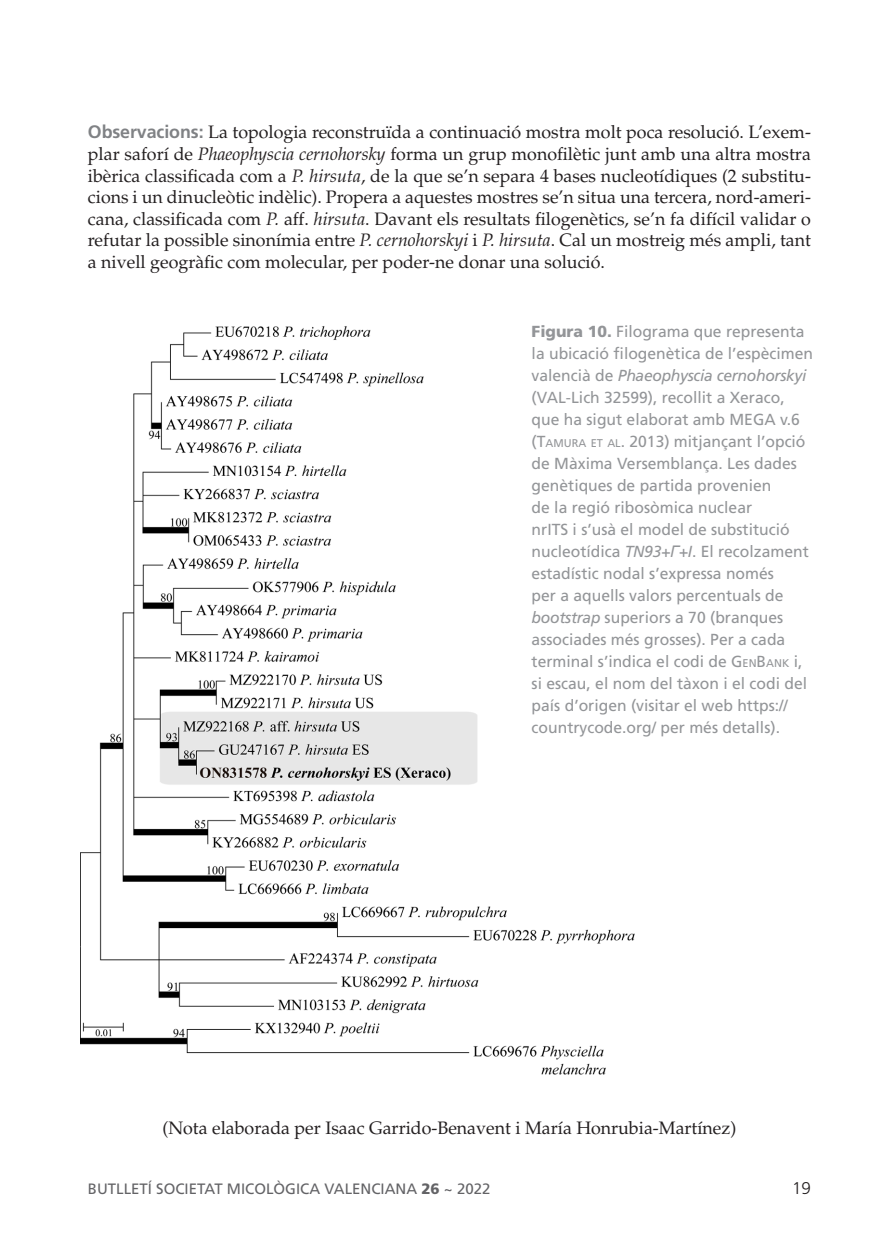
<style>
.page{position:relative;width:879px;height:1248px;background:#fff}
.page>*{position:absolute;margin:0;border:0;box-sizing:border-box;transform-origin:0 0}
.Texto_Base{font:18px/21.6px "Palatino LT Std";color:#231f20;text-align:justify}
.t1{font:300 17px "Frutiger LT Std";color:#231f20}
.t2{font:16px/22px "Frutiger LT Std";color:#939598}
.t3{font:15px "Frutiger LT Std";color:#636366}
.s1{font-family:"Frutiger LT Std";font-weight:700;color:#808285}
.s2{font-style:italic}
.s3{font-weight:900}
.s4{font-style:inherit}
.s5{font-size:11.2px}
.s6{font-family:"Arial";font-style:italic}
</style>
<div class="page">
<img style="left:81px;top:326px;width:553px;height:749px">
<p class="Texto_Base" style="left:88px;top:122px;width:724px"><span class="s1">Observacions:</span> La topologia reconstruïda a continuació mostra molt poca resolució. L’exem&shy;plar saforí de <span class="s2">Phaeophyscia cernohorsky</span> forma un grup monofilètic junt amb una altra mostra ibèrica classificada com a <span class="s2">P. hirsuta</span>, de la que se’n separa 4 bases nucleotídiques (2 substitu&shy;cions i un dinucleòtic indèlic). Propera a aquestes mostres se’n situa una tercera, nord-ameri&shy;cana, classificada com <span class="s2">P.</span> aff. <span class="s2">hirsuta</span>. Davant els resultats filogenètics, se’n fa difícil validar o refutar la possible sinonímia entre <span class="s2">P. cernohorskyi</span> i <span class="s2">P. hirsuta</span>. Cal un mostreig més ampli, tant a nivell geogràfic com molecular, per poder-ne donar una solució.</p>
<p class="t2" style="left:531px;top:320px;width:283px"><span class="s3">Figura 10.</span> Filograma que representa la ubicació filogenètica de l’espècimen valencià de <span class="s2">Phaeophyscia cernohorskyi </span>(VAL-Lich 32599), recollit a Xeraco, que ha sigut elaborat amb MEGA v.6 (<span class="s4">T</span><span class="s5">AMURA ET AL</span><span class="s4">.</span> 2013) mitjançant l’opció de Màxima Versemblança. Les dades genètiques de partida provenien<br>de la regió ribosòmica nuclear<br>nrITS i s’usà el model de substitució nucleotídica <span class="s2">TN93+</span><span class="s6">Γ</span><span class="s2">+I</span>. El recolzament estadístic nodal s’expressa només<br>per a aquells valors percentuals de <span class="s2">bootstrap</span> superiors a 70 (branques associades més grosses). Per a cada terminal s’indica el codi de <span class="s4">G</span><span class="s5">EN</span><span class="s4">B</span><span class="s5">ANK</span> i, si escau, el nom del tàxon i el codi del país d’origen (visitar el web https:// countrycode.org/ per més detalls).</p>
<p class="Texto_Base" style="left:162px;top:1117px;width:575px">(Nota elaborada per Isaac Garrido-Benavent i María Honrubia-Martínez)</p>
<p class="t3" style="left:88px;top:1179px;width:404px">BUTLLETÍ SOCIETAT MICOLÒGICA VALENCIANA <span class="s3">26</span> ~ 2022</p>
<p class="t1" style="left:792px;top:1177px;width:20px">19</p>
</div>
